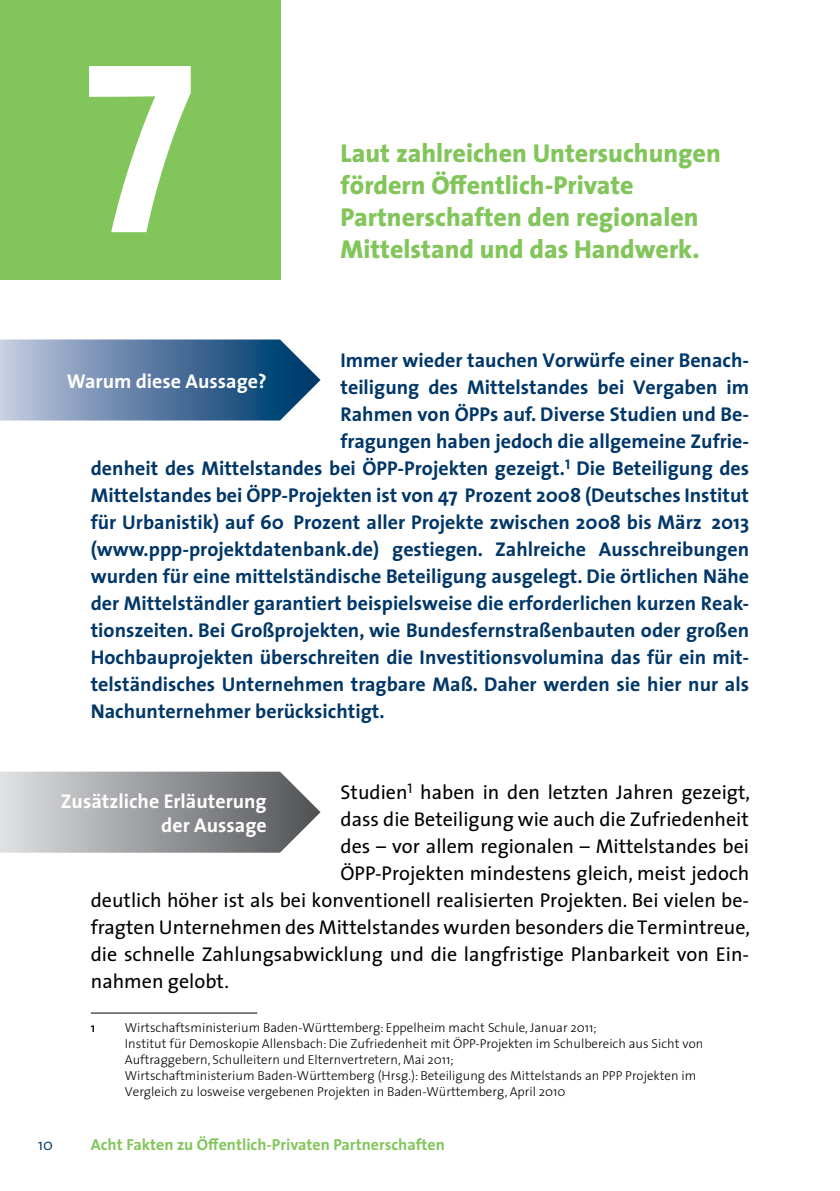
<style>
.page{position:relative;width:840px;height:1191px;background:#fff}
.page>*{position:absolute;margin:0;border:0;box-sizing:border-box;transform-origin:0 0}
.t1{font:246px "The Sans Bold Caps";color:#fff}
.t2{font:800 26px/32px "The Sans";color:#82c55b}
.t3{font:700 20px "The Sans";color:#003768}
.t4{font:20px "The Sans";color:#000}
.t5{font:700 20px/24px "The Sans";color:#fff;text-align:right}
.t6{font:700 16px "The Sans";color:#82c55b}
.t7{font:300 16px "The Sans";color:#003768}
.t8{font:300 13px/16px "The Sans";color:#000}
.t9{font:600 13px "The Sans";color:#000}
</style>
<div class="page">
<svg style="left:0;top:339px;width:320px;height:81px;background:#6787aa"></svg>
<div style="left:0;top:0;width:280px;height:280px;background:#82c55b"></div>
<hr style="left:91px;top:1012px;width:166px;height:1px;background:#000">
<svg style="left:0;top:771px;width:320px;height:81px;background:#a2a3a5"></svg>
<h1 class="t1" style="left:84px;top:-57px;width:114px">7</h1>
<h2 class="t2" style="left:340px;top:137px;width:381px">Laut zahlreichen Untersuchungen fördern Öffentlich-Private<br>Partnerschaften den regionalen<br>Mittelstand und das Handwerk.</h2>
<p class="t3" style="left:340px;top:343px;width:410px">Immer wieder tauchen Vorwürfe einer Benach-</p>
<p class="t3" style="left:340px;top:370px;width:410px">teiligung des Mittelstandes bei Vergaben im</p>
<p class="t3" style="left:340px;top:397px;width:410px">Rahmen von ÖPPs auf. Diverse Studien und Be-</p>
<p class="t3" style="left:340px;top:424px;width:410px">fragungen haben jedoch die allgemeine Zufrie-</p>
<p class="t3" style="left:91px;top:451px;width:659px">denheit des Mittelstandes bei ÖPP-Projekten gezeigt.<sup>1</sup> Die Beteiligung des</p>
<p class="t3" style="left:91px;top:478px;width:659px">Mittelstandes bei ÖPP-Projekten ist von 47 Prozent 2008 (Deutsches Institut</p>
<p class="t3" style="left:91px;top:505px;width:659px">für Urbanistik) auf 60 Prozent aller Projekte zwischen 2008 bis März 2013</p>
<p class="t3" style="left:91px;top:532px;width:659px">(www.ppp-projektdatenbank.de) gestiegen. Zahlreiche Ausschreibungen</p>
<p class="t3" style="left:91px;top:559px;width:659px">wurden für eine mittelständische Beteiligung ausgelegt. Die örtlichen Nähe</p>
<p class="t3" style="left:91px;top:586px;width:659px">der Mittelständler garantiert beispielsweise die erforderlichen kurzen Reak-</p>
<p class="t3" style="left:91px;top:613px;width:659px">tionszeiten. Bei Großprojekten, wie Bundesfernstraßenbauten oder großen</p>
<p class="t3" style="left:91px;top:640px;width:659px">Hochbauprojekten überschreiten die Investitionsvolumina das für ein mit-</p>
<p class="t3" style="left:91px;top:667px;width:659px">telständisches Unternehmen tragbare Maß. Daher werden sie hier nur als</p>
<p class="t3" style="left:91px;top:694px;width:295px">Nachunternehmer berücksichtigt.</p>
<p class="t5" style="left:67px;top:368px;width:201px">Warum diese Aussage?</p>
<p class="t4" style="left:340px;top:775px;width:411px">Studien<sup>1</sup> haben in den letzten Jahren gezeigt,</p>
<p class="t4" style="left:340px;top:802px;width:409px">dass die Beteiligung wie auch die Zufriedenheit</p>
<p class="t4" style="left:340px;top:829px;width:410px">des – vor allem regionalen – Mittelstandes bei</p>
<p class="t4" style="left:340px;top:856px;width:410px">ÖPP-Projekten mindestens gleich, meist jedoch</p>
<p class="t4" style="left:91px;top:883px;width:659px">deutlich höher ist als bei konventionell realisierten Projekten. Bei vielen be-</p>
<p class="t4" style="left:91px;top:910px;width:660px">fragten Unternehmen des Mittelstandes wurden besonders die Termintreue,</p>
<p class="t4" style="left:91px;top:937px;width:659px">die schnelle Zahlungsabwicklung und die langfristige Planbarkeit von Ein-</p>
<p class="t4" style="left:91px;top:964px;width:140px">nahmen gelobt.</p>
<p class="t9" style="left:91px;top:1016px;width:6px">1</p>
<p class="t8" style="left:125px;top:1019px;width:579px">Wirtschaftsministerium Baden-Württemberg: Eppelheim macht Schule, Januar 2011;<br>Institut für Demoskopie Allensbach: Die Zufriedenheit mit ÖPP-Projekten im Schulbereich aus Sicht von Auftraggebern, Schulleitern und Elternvertretern, Mai 2011;<br>Wirtschaftministerium Baden-Württemberg (Hrsg.): Beteiligung des Mittelstands an PPP Projekten im Vergleich zu losweise vergebenen Projekten in Baden-Württemberg, April 2010</p>
<p class="t5" style="left:61px;top:788px;width:207px">Zusätzliche Erläuterung der Aussage</p>
<p class="t7" style="left:38px;top:1131px;width:17px">10</p>
<p class="t6" style="left:91px;top:1131px;width:355px">Acht Fakten zu Öffentlich-Privaten Partnerschaften</p>
</div>
